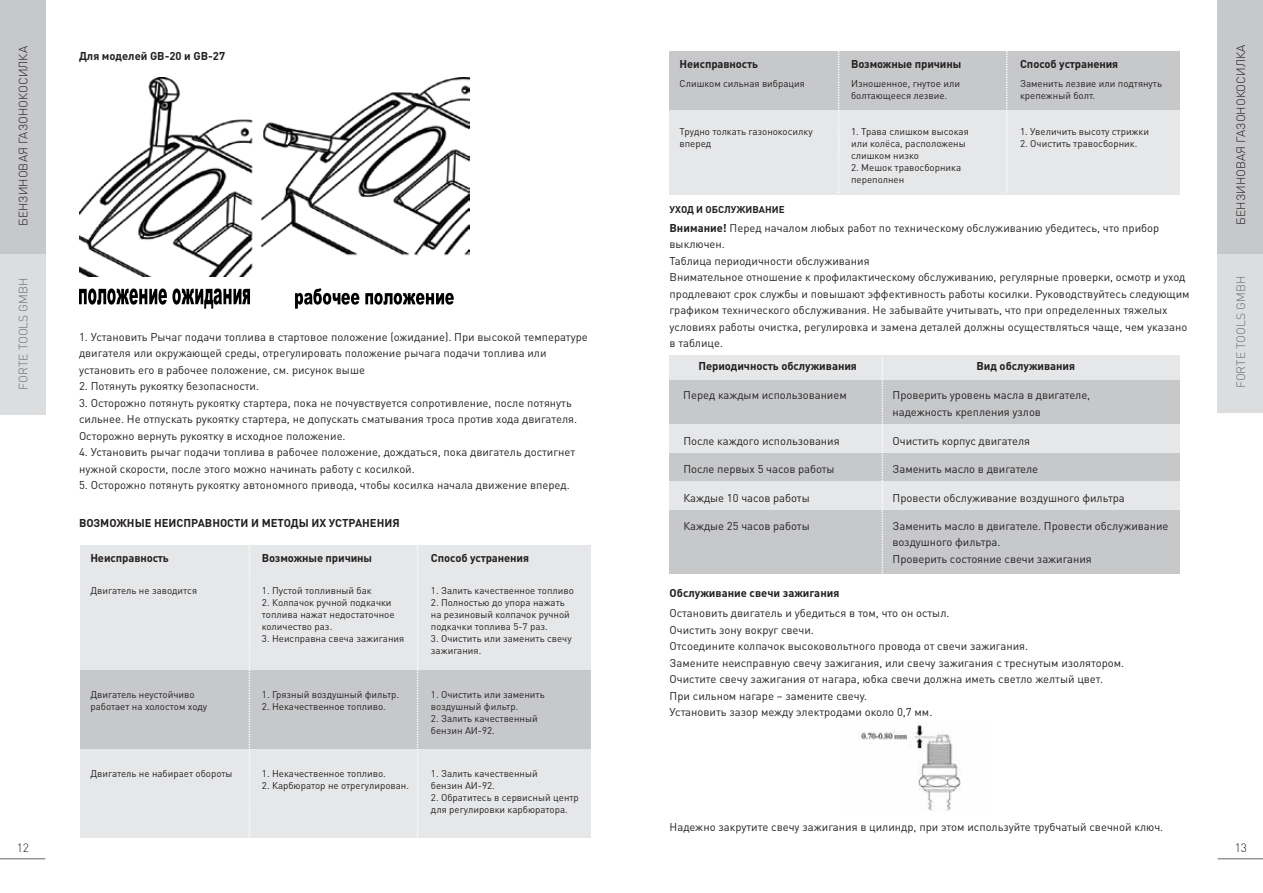
<style>
.page{position:relative;width:1263px;height:893px;background:#fff}
.page>*{position:absolute;margin:0;border:0;box-sizing:border-box;transform-origin:0 0}
.t1{font:300 12px "DIN Pro";color:#231f20}
.t2{font:300 12px "DIN Pro";color:#6d6e71}
.t3{font:11.25px/16.5px "DIN Pro";color:#231f20}
.t4{font:700 11.25px "DIN Pro";letter-spacing:-.005em;color:#231f20}
.t5{font:9.75px/12px "DIN Pro";color:#231f20}
.t6{font:700 9.75px "DIN Pro";color:#231f20}
.s1{font-weight:700}
</style>
<div class="page">
<div style="left:670px;top:380px;width:510px;height:45px;background:#c7c8ca"></div>
<div style="left:670px;top:110px;width:510px;height:85px;background:#e6e7e8"></div>
<div style="left:80px;top:749px;width:511px;height:88px;background:#e6e7e8"></div>
<div style="left:1218px;top:0;width:45px;height:413px;background:#dcddde"></div>
<div style="left:1218px;top:0;width:45px;height:254px;background:#c7c8ca"></div>
<div style="left:0;top:0;width:45px;height:414px;background:#dcddde"></div>
<div style="left:0;top:0;width:45px;height:254px;background:#c7c8ca"></div>
<hr style="left:0;top:858px;width:45px;height:1px;background:#939598">
<hr style="left:1218px;top:858px;width:45px;height:1px;background:#939598">
<img style="left:79px;top:78px;width:390px;height:199px">
<svg style="left:79px;top:288px;width:171px;height:21px"></svg>
<svg style="left:295px;top:288px;width:159px;height:21px"></svg>
<div style="left:80px;top:670px;width:511px;height:79px;background:#c7c8ca"></div>
<div style="left:80px;top:545px;width:511px;height:125px;background:#e6e7e8"></div>
<svg style="left:245px;top:547px;width:5px;height:291px"></svg>
<svg style="left:413px;top:547px;width:5px;height:291px"></svg>
<div style="left:670px;top:51px;width:510px;height:59px;background:#c7c8ca"></div>
<svg style="left:834px;top:51px;width:5px;height:144px"></svg>
<svg style="left:1002px;top:51px;width:5px;height:143px"></svg>
<div style="left:670px;top:356px;width:510px;height:24px;background:#e6e7e8"></div>
<div style="left:670px;top:425px;width:510px;height:28px;background:#e6e7e8"></div>
<div style="left:670px;top:453px;width:510px;height:29px;background:#c7c8ca"></div>
<div style="left:670px;top:482px;width:510px;height:28px;background:#e6e7e8"></div>
<div style="left:670px;top:510px;width:510px;height:63px;background:#c7c8ca"></div>
<svg style="left:880px;top:355px;width:3px;height:219px"></svg>
<img style="left:859px;top:723px;width:102px;height:88px">
<p class="t1" style="left:1233px;top:225px;width:182px;rotate:-90deg">БЕНЗИНОВАЯ ГАЗОНОКОСИЛКА</p>
<p class="t1" style="left:15px;top:226px;width:182px;rotate:-90deg">БЕНЗИНОВАЯ ГАЗОНОКОСИЛКА</p>
<p class="t4" style="left:79px;top:48px;width:148px">Для моделей GB-20 и GB-27</p>
<p class="t4" style="left:679px;top:56px;width:80px">Неисправность</p>
<p class="t4" style="left:851px;top:56px;width:112px">Возможные причины</p>
<p class="t4" style="left:1020px;top:56px;width:100px">Способ устранения</p>
<p class="t5" style="left:680px;top:77px;width:127px">Слишком сильная вибрация</p>
<p class="t5" style="left:851px;top:77px;width:110px">Изношенное, гнутое или болтающееся лезвие.</p>
<p class="t5" style="left:1020px;top:77px;width:143px">Заменить лезвие или подтянуть крепежный болт.</p>
<p class="t5" style="left:680px;top:125px;width:135px">Трудно толкать газонокосилку вперед</p>
<p class="t5" style="left:851px;top:125px;width:119px">1. Трава слишком высокая или колёса, расположены слишком низко</p>
<p class="t5" style="left:851px;top:161px;width:112px">2. Мешок травосборника переполнен</p>
<p class="t5" style="left:1020px;top:125px;width:130px">1. Увеличить высоту стрижки</p>
<p class="t5" style="left:1020px;top:137px;width:119px">2. Очистить травосборник.</p>
<p class="t6" style="left:669px;top:203px;width:117px">УХОД И ОБСЛУЖИВАНИЕ</p>
<p class="t3" style="left:669px;top:219px;width:521px"><span class="s1">Внимание!</span> Перед началом любых работ по техническому обслуживанию убедитесь, что прибор выключен.<br>Таблица периодичности обслуживания<br>Внимательное отношение к профилактическому обслуживанию, регулярные проверки, осмотр и уход продлевают срок службы и повышают эффективность работы косилки. Руководствуйтесь следующим графиком технического обслуживания. Не забывайте учитывать, что при определенных тяжелых условиях работы очистка, регулировка и замена деталей должны осуществляться чаще, чем указано в таблице.</p>
<p class="t4" style="left:698px;top:358px;width:160px">Периодичность обслуживания</p>
<p class="t4" style="left:976px;top:358px;width:100px">Вид обслуживания</p>
<p class="t3" style="left:683px;top:386px;width:165px">Перед каждым использованием</p>
<p class="t3" style="left:683px;top:432px;width:158px">После каждого использования</p>
<p class="t3" style="left:683px;top:460px;width:153px">После первых 5 часов работы</p>
<p class="t3" style="left:683px;top:489px;width:128px">Каждые 10 часов работы</p>
<p class="t3" style="left:683px;top:517px;width:128px">Каждые 25 часов работы</p>
<p class="t2" style="left:15px;top:389px;width:113px;rotate:-90deg">FORTE TOOLS GMBH</p>
<p class="t2" style="left:1233px;top:388px;width:113px;rotate:-90deg">FORTE TOOLS GMBH</p>
<p class="t3" style="left:79px;top:328px;width:510px">1. Установить Рычаг подачи топлива в стартовое положение (ожидание). При высокой температуре двигателя или окружающей среды, отрегулировать положение рычага подачи топлива или установить его в рабочее положение, см. рисунок выше</p>
<p class="t3" style="left:79px;top:377px;width:182px">2. Потянуть рукоятку безопасности.</p>
<p class="t3" style="left:79px;top:394px;width:500px">3. Осторожно потянуть рукоятку стартера, пока не почувствуется сопротивление, после потянуть сильнее. Не отпускать рукоятку стартера, не допускать сматывания троса против хода двигателя.<br>Осторожно вернуть рукоятку в исходное положение.</p>
<p class="t3" style="left:79px;top:443px;width:498px">4. Установить рычаг подачи топлива в рабочее положение, дождаться, пока двигатель достигнет нужной скорости, после этого можно начинать работу с косилкой.</p>
<p class="t3" style="left:79px;top:476px;width:492px">5. Осторожно потянуть рукоятку автономного привода, чтобы косилка начала движение вперед.</p>
<p class="t4" style="left:79px;top:515px;width:322px">ВОЗМОЖНЫЕ НЕИСПРАВНОСТИ И МЕТОДЫ ИХ УСТРАНЕНИЯ</p>
<p class="t4" style="left:90px;top:550px;width:80px">Неисправность</p>
<p class="t4" style="left:262px;top:550px;width:112px">Возможные причины</p>
<p class="t4" style="left:431px;top:550px;width:100px">Способ устранения</p>
<p class="t5" style="left:262px;top:584px;width:111px">1. Пустой топливный бак</p>
<p class="t5" style="left:262px;top:596px;width:134px">2. Колпачок ручной подкачки топлива нажат недостаточное количество раз.</p>
<p class="t5" style="left:262px;top:632px;width:144px">3. Неисправна свеча зажигания</p>
<p class="t3" style="left:892px;top:386px;width:199px">Проверить уровень масла в двигателе, надежность крепления узлов</p>
<p class="t3" style="left:892px;top:432px;width:139px">Очистить корпус двигателя</p>
<p class="t3" style="left:892px;top:460px;width:147px">Заменить масло в двигателе</p>
<p class="t3" style="left:892px;top:489px;width:234px">Провести обслуживание воздушного фильтра</p>
<p class="t3" style="left:892px;top:517px;width:277px">Заменить масло в двигателе. Провести обслуживание воздушного фильтра.<br>Проверить состояние свечи зажигания</p>
<p class="t5" style="left:431px;top:584px;width:144px">1. Залить качественное топливо</p>
<p class="t5" style="left:431px;top:596px;width:140px">2. Полностью до упора нажать на резиновый колпачок ручной подкачки топлива 5-7 раз.</p>
<p class="t5" style="left:431px;top:632px;width:142px">3. Очистить или заменить свечу зажигания.</p>
<p class="t5" style="left:90px;top:584px;width:108px">Двигатель не заводится</p>
<p class="t4" style="left:670px;top:585px;width:171px">Обслуживание свечи зажигания</p>
<p class="t3" style="left:670px;top:604px;width:456px">Остановить двигатель и убедиться в том, что он остыл.<br>Очистить зону вокруг свечи.<br>Отсоедините колпачок высоковольтного провода от свечи зажигания.<br>Замените неисправную свечу зажигания, или свечу зажигания с треснутым изолятором.<br>Очистите свечу зажигания от нагара, юбка свечи должна иметь светло желтый цвет.<br>При сильном нагаре – замените свечу.<br>Установить зазор между электродами около 0,7 мм.</p>
<p class="t5" style="left:431px;top:688px;width:115px">1. Очистить или заменить воздушный фильтр.</p>
<p class="t5" style="left:431px;top:712px;width:108px">2. Залить качественный бензин АИ-92.</p>
<p class="t5" style="left:90px;top:688px;width:118px">Двигатель неустойчиво работает на холостом ходу</p>
<p class="t5" style="left:262px;top:688px;width:139px">1. Грязный воздушный фильтр.</p>
<p class="t5" style="left:262px;top:700px;width:125px">2. Некачественное топливо.</p>
<p class="t5" style="left:90px;top:767px;width:144px">Двигатель не набирает обороты</p>
<p class="t5" style="left:262px;top:767px;width:125px">1. Некачественное топливо.</p>
<p class="t5" style="left:262px;top:779px;width:149px">2. Карбюратор не отрегулирован.</p>
<p class="t5" style="left:431px;top:767px;width:108px">1. Залить качественный бензин АИ-92.</p>
<p class="t5" style="left:431px;top:791px;width:149px">2. Обратитесь в сервисный центр для регулировки карбюратора.</p>
<p class="t3" style="left:669px;top:818px;width:495px">Надежно закрутите свечу зажигания в цилиндр, при этом используйте трубчатый свечной ключ.</p>
<p class="t1" style="left:17px;top:839px;width:14px">12</p>
<p class="t1" style="left:1235px;top:839px;width:14px">13</p>
</div>
